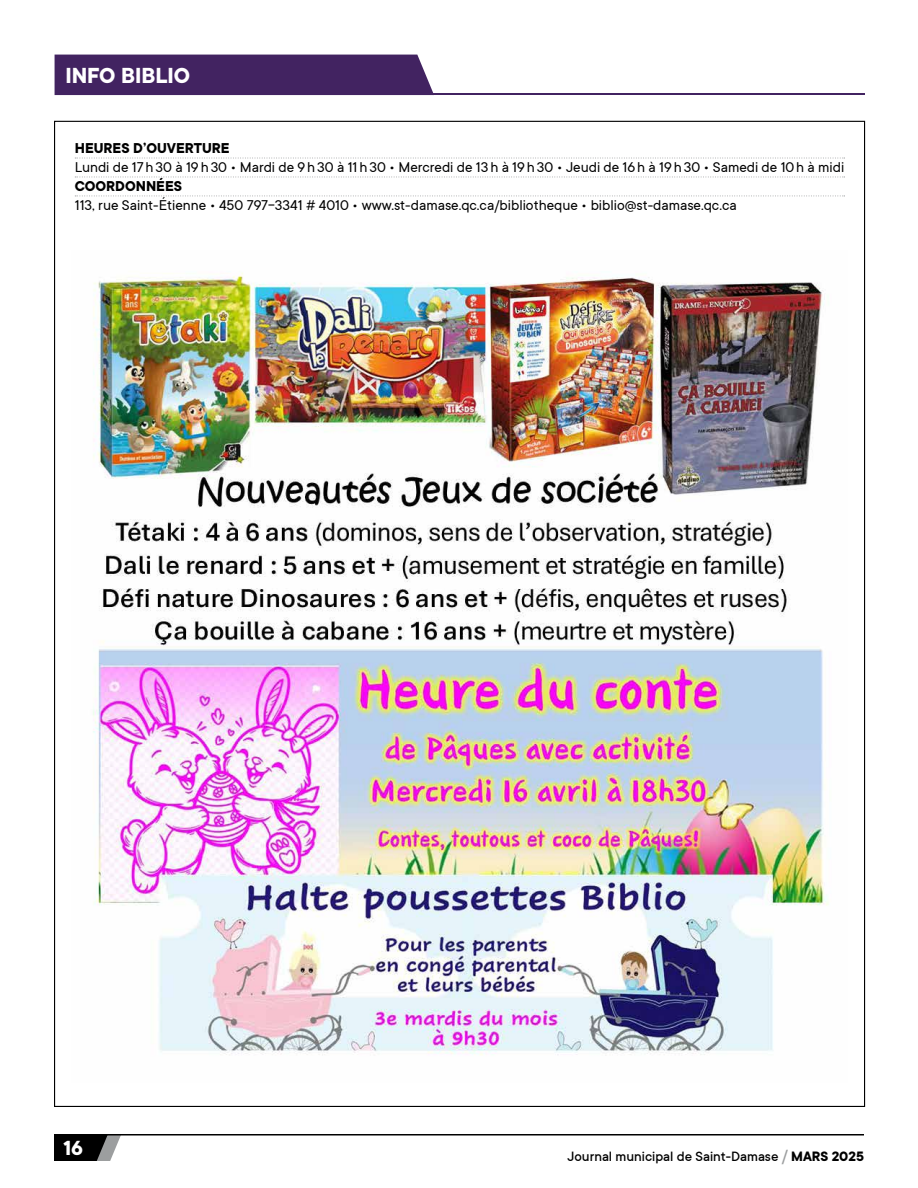
<style>
.page{position:relative;width:918px;height:1188px;background:#fff}
.page>*{position:absolute;margin:0;border:0;box-sizing:border-box;transform-origin:0 0}
.t1{font:700 24px "TT Commons";color:#fff}
.t2{font:700 22.5px "TT Commons";color:#fff}
.t3{font:15.75px "TT Commons";color:#000}
.t4{font:700 15.75px "TT Commons";color:#000}
.t5{font:500 15px "TT Commons";color:#000}
.s1{font-size:18px;color:#9c9e9f}
.s2{font-weight:700}
</style>
<div class="page">
<svg style="left:54px;top:1136px;width:67px;height:25px;background:#343535"></svg>
<hr style="left:54px;top:1134px;width:810px;height:2px;background:#000">
<hr style="left:55px;top:94px;width:810px;height:1px;background:#422361">
<div style="left:55px;top:55px;width:379px;height:39px;background:#422361"></div>
<svg style="left:75px;top:158px;width:770px;height:1px"></svg>
<svg style="left:75px;top:177px;width:770px;height:1px"></svg>
<svg style="left:75px;top:196px;width:770px;height:1px"></svg>
<img style="left:93px;top:272px;width:736px;height:784px">
<h1 class="t1" style="left:65px;top:62px;width:126px">INFO BIBLIO</h1>
<p class="t4" style="left:75px;top:140px;width:156px">HEURES D’OUVERTURE</p>
<p class="t3" style="left:75px;top:159px;width:771px">Lundi de 17h30 à 19h30 • Mardi de 9h30 à 11h30 • Mercredi de 13h à 19h30 • Jeudi de 16h à 19h30 • Samedi de 10h à midi</p>
<p class="t4" style="left:75px;top:178px;width:109px">COORDONNÉES</p>
<p class="t3" style="left:75px;top:197px;width:663px">113, rue Saint-Étienne • 450 797-3341 # 4010 • www.st-damase.qc.ca/bibliotheque • biblio@st-damase.qc.ca</p>
<h2 class="t2" style="left:63px;top:1136px;width:21px">16</h2>
<p class="t5" style="left:568px;top:1148px;width:298px">Journal municipal de Saint-Damase <span class="s1">/</span> <span class="s2">MARS 2025</span></p>
</div>
